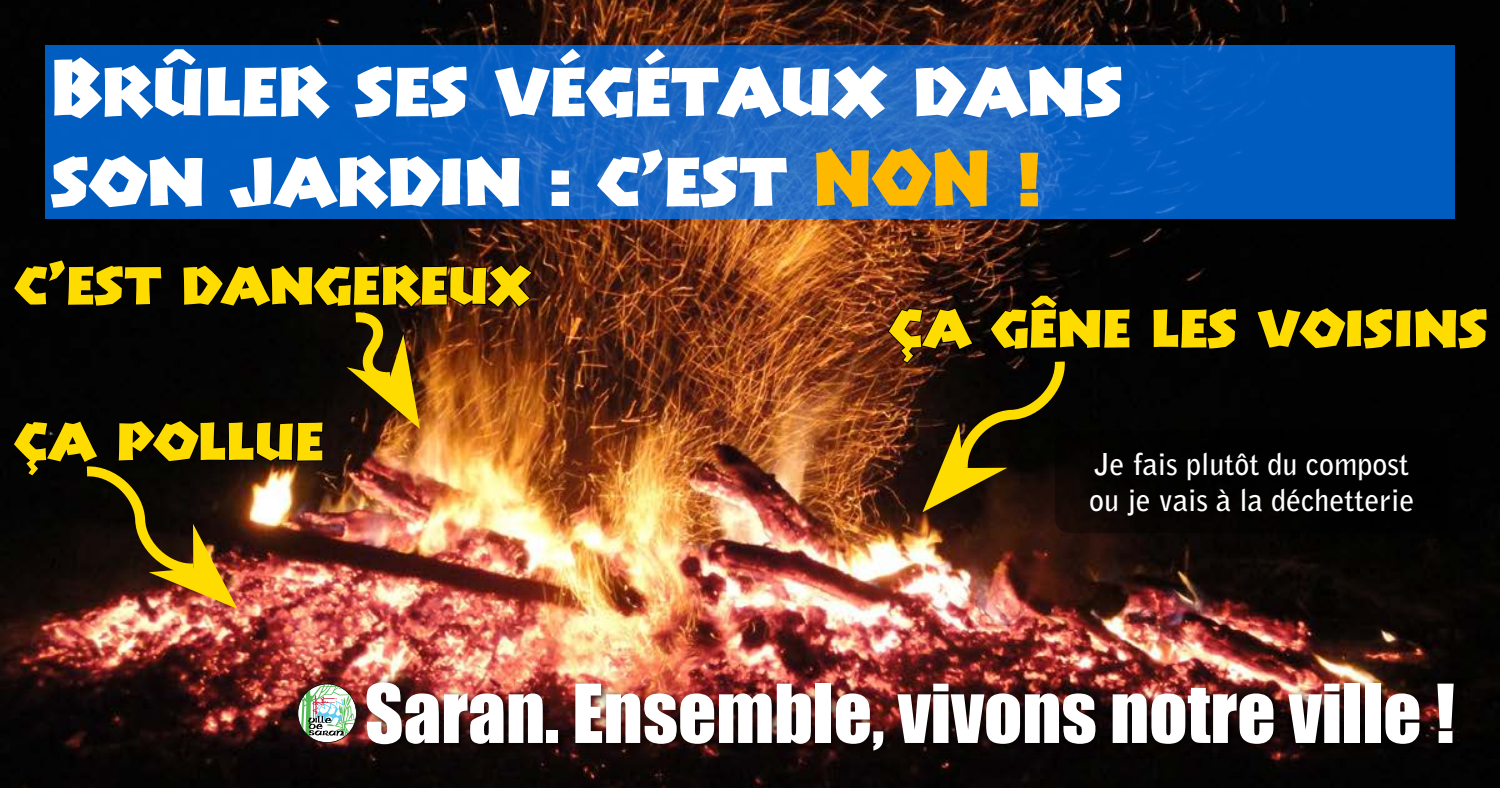
<style>
.page{position:relative;width:1500px;height:788px;background:#fff}
.page>*{position:absolute;margin:0;border:0;box-sizing:border-box;transform-origin:0 0}
.t1{font:75px/90px "Manito LP Std";color:#fff}
.t2{font:75px "Impact";color:#fff}
.t3{font:58.12px "Manito LP Std";color:#ffdc00}
.t4{font:700 30px/36px "Bell Gothic Std";color:#fff}
.s1{color:#ffb800}
</style>
<div class="page">
<img style="left:0;top:0;width:1500px;height:788px">
<svg style="left:45px;top:45px;width:1410px;height:174px;fill:#025dbf"></svg>
<div style="left:1055px;top:430px;width:394px;height:103px;background:#000;border-radius:15px"></div>
<div style="left:362px;top:678px;width:1101px;height:80px;background:#000;opacity:.75"></div>
<img style="left:298px;top:683px;width:59px;height:59px">
<div style="left:1152px;top:306px;width:86px;height:44px;background:#020202"></div>
<div style="left:1255px;top:306px;width:234px;height:44px;background:#020202"></div>
<img style="left:12px;top:258px;width:522px;height:350px">
<svg style="left:887px;top:294px;width:245px;height:218px"></svg>
<h1 class="t1" style="left:51px;top:44px;width:1074px">Brûler ses végétaux dans son jardin : c’est <span class="s1">NON !</span></h1>
<h2 class="t3" style="left:15px;top:245px;width:518px">c’est dangereux</h2>
<h2 class="t3" style="left:15px;top:401px;width:310px">ça pollue</h2>
<h2 class="t3" style="left:890px;top:288px;width:600px">ça gêne les voisins</h2>
<p class="t4" style="left:1089px;top:446px;width:327px">Je fais plutôt du compost ou je vais à la déchetterie</p>
<h1 class="t2" style="left:365px;top:655px;width:1092px">Saran. Ensemble, vivons notre ville !</h1>
</div>
